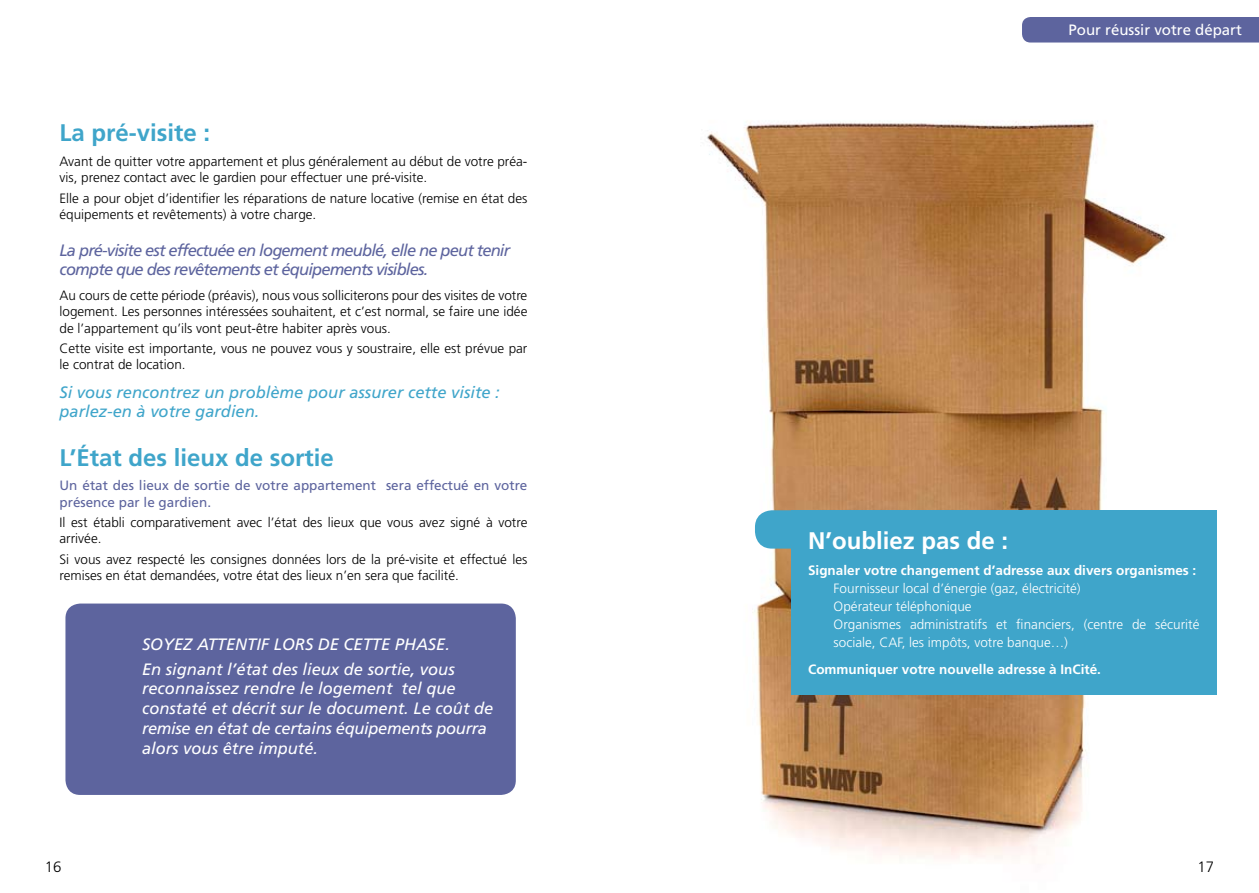
<style>
.page{position:relative;width:1259px;height:893px;background:#fff}
.page>*{position:absolute;margin:0;border:0;box-sizing:border-box;transform-origin:0 0}
.t1{font:700 24px "Frutiger";color:#3fa5ca}
.t2{font:700 24px "Frutiger";color:#fff}
.t3{font:italic 16.5px/19.8px "Frutiger";color:#fff}
.t4{font:italic 16.5px/19.8px "Frutiger";letter-spacing:-.05em;color:#5d649e}
.t5{font:italic 16.5px/19.8px "Frutiger";color:#3fa5ca}
.t6{font:15px "Frutiger";color:#fff}
.t7{font:300 15px "Frutiger";color:#000}
.t8{font:300 13.5px/16.2px "Frutiger";color:#000}
.t9{font:300 13.5px/18px "Frutiger";color:#fff}
.t10{font:700 13.5px "Frutiger";color:#fff}
.t11{font:13.5px/16.2px "Frutiger";color:#5d649e}
</style>
<div class="page">
<img style="left:707px;top:121px;width:509px;height:738px">
<div style="left:1022px;top:17px;width:237px;height:26px;background:#5d649e"></div>
<div style="left:755px;top:510px;width:72px;height:39px;background:#3fa5ca;border-radius:17px"></div>
<div style="left:791px;top:510px;width:425px;height:184px;background:#3fa5ca"></div>
<div style="left:63px;top:601px;width:455px;height:196px;background:#5d649e;border-radius:17px"></div>
<div style="left:61px;top:599px;width:459px;height:200px;border:4px solid #fff;border-radius:17px"></div>
<h1 class="t1" style="left:60px;top:119px;width:152px">La pré-visite :</h1>
<p class="t8" style="left:60px;top:153px;width:469px">Avant de quitter votre appartement et plus généralement au début de votre préa&shy;vis, prenez contact avec le gardien pour effectuer une pré-visite.</p>
<p class="t8" style="left:60px;top:190px;width:469px">Elle a pour objet d’identifier les réparations de nature locative (remise en état des équipements et revêtements) à votre charge.</p>
<p class="t4" style="left:60px;top:240px;width:452px">La pré-visite est effectuée en logement meublé, elle ne peut tenir compte que des revêtements et équipements visibles.</p>
<p class="t8" style="left:60px;top:288px;width:469px;text-align:justify">Au cours de cette période (préavis), nous vous solliciterons pour des visites de votre logement. Les personnes intéressées souhaitent, et c’est normal, se faire une idée de l’appartement qu’ils vont peut-être habiter après vous.</p>
<p class="t8" style="left:60px;top:340px;width:469px">Cette visite est importante, vous ne pouvez vous y soustraire, elle est prévue par le contrat de location.</p>
<p class="t5" style="left:60px;top:382px;width:442px">Si vous rencontrez un problème pour assurer cette visite : parlez-en à votre gardien.</p>
<h1 class="t1" style="left:60px;top:443px;width:276px">L’État des lieux de sortie</h1>
<p class="t11" style="left:60px;top:478px;width:469px">Un état des lieux de sortie de votre appartement sera effectué en votre présence par le gardien.</p>
<p class="t8" style="left:60px;top:514px;width:469px">Il est établi comparativement avec l’état des lieux que vous avez signé à votre arrivée.</p>
<p class="t8" style="left:60px;top:551px;width:469px">Si vous avez respecté les consignes données lors de la pré-visite et effectué les remises en état demandées, votre état des lieux n’en sera que facilité.</p>
<p class="t3" style="left:142px;top:633px;width:314px;line-height:24px">SOYEZ ATTENTIF LORS DE CETTE PHASE.<br>En signant l’état des lieux de sortie, vous</p>
<p class="t3" style="left:142px;top:679px;width:353px">reconnaissez rendre le logement tel que constaté et décrit sur le document. Le coût de remise en état de certains équipements pourra alors vous être imputé.</p>
<p class="t6" style="left:1068px;top:21px;width:175px">Pour réussir votre départ</p>
<h1 class="t2" style="left:808px;top:526px;width:202px">N’oubliez pas de :</h1>
<p class="t10" style="left:808px;top:563px;width:390px">Signaler votre changement d’adresse aux divers organismes :</p>
<p class="t9" style="left:833px;top:580px;width:367px">Fournisseur local d’énergie (gaz, électricité)<br>Opérateur téléphonique<br>Organismes administratifs et financiers, (centre de sécurité sociale, CAF, les impôts, votre banque…)</p>
<p class="t10" style="left:808px;top:661px;width:294px">Communiquer votre nouvelle adresse à InCité.</p>
<p class="t7" style="left:45px;top:858px;width:18px">16</p>
<p class="t7" style="left:1197px;top:858px;width:18px">17</p>
</div>
